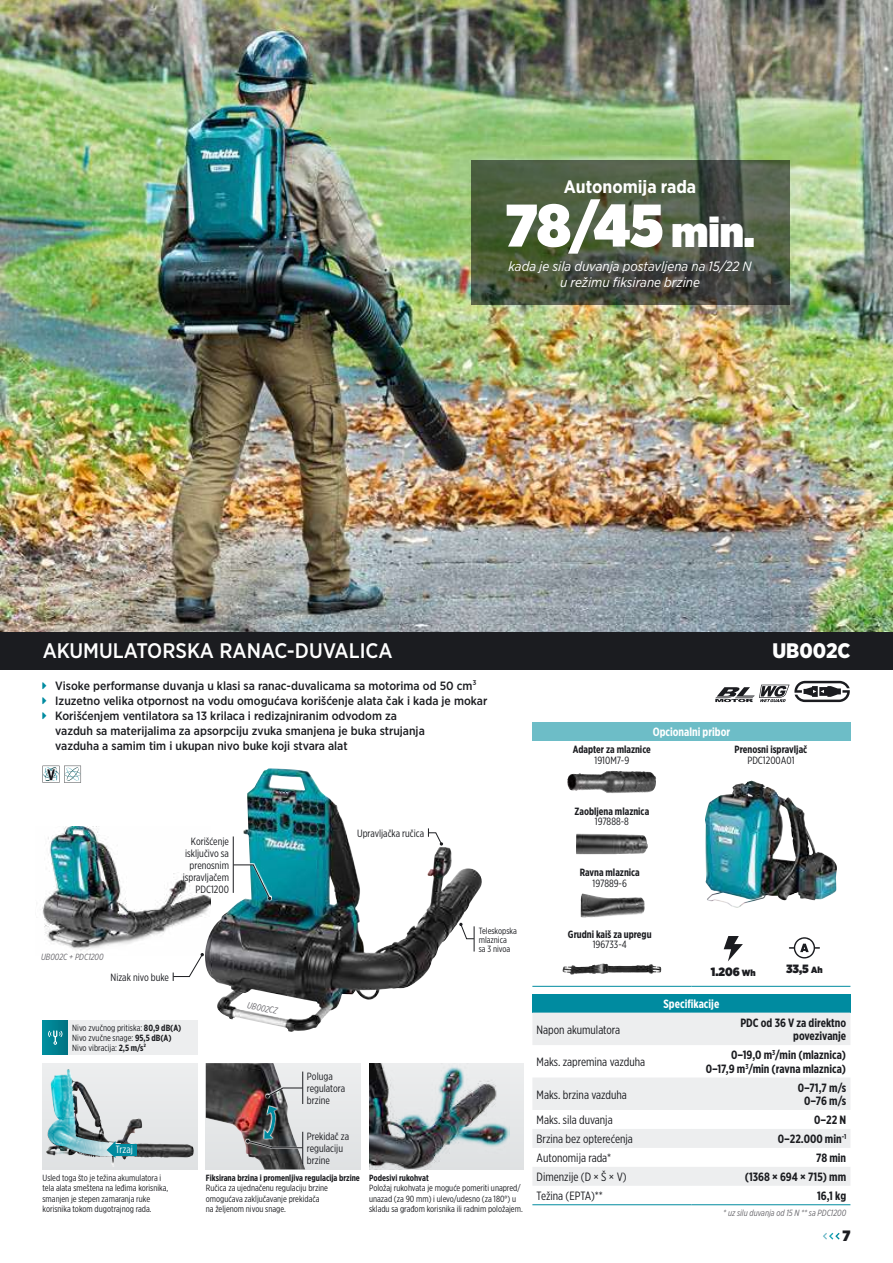
<style>
.page{position:relative;width:893px;height:1263px;background:#fff}
.page>*{position:absolute;margin:0;border:0;box-sizing:border-box;transform-origin:0 0}
.t1{font:900 60px "Gotham Narrow";color:#fff}
.t2{font:500 21px "Gotham Narrow";color:#fff}
.t3{font:900 21px "Gotham Narrow";color:#fff}
.t4{font:700 18px "Gotham Narrow";color:#fff}
.t5{font:900 15px "Gotham Narrow";color:#1b1c20}
.t6{font:italic 13.5px/16.2px "Gotham Narrow";color:#fff;text-align:center}
.t7{font:500 12px/15px "Gotham Narrow";color:#1b1c20}
.t8{font:700 12px/13.5px "Gotham X Narrow";color:#1b1c20;text-align:right}
.t9{font:12px "Gotham X Narrow";color:#1b1c20}
.t10{font:700 12px "Gotham X Narrow";color:#fff}
.t11{font:900 12px "Gotham Narrow";color:#1b1c20}
.t12{font:10.5px/12px "Gotham X Narrow";color:#1b1c20}
.t13{font:700 10.5px "Gotham X Narrow";color:#1b1c20}
.t14{font:10.5px "Gotham X Narrow";letter-spacing:-.005em;color:#fff}
.t15{font:9px/10.5px "Gotham X Narrow";color:#1b1c20}
.t16{font:700 9px "Gotham X Narrow";color:#1b1c20}
.t17{font:italic 9px "Gotham X Narrow";color:#68676c}
.s1{font-size:42px}
.s2{font-weight:700}
.s3{font-size:9px}
</style>
<div class="page">
<div style="left:0;top:631px;width:893px;height:39px;background:#1b1c20"></div>
<img style="left:0;top:0;width:893px;height:631px">
<img style="left:205px;top:770px;width:235px;height:262px">
<img style="left:40px;top:826px;width:170px;height:130px">
<svg style="left:43px;top:1063px;width:154px;height:106px;background:#d5d7d8"></svg>
<div style="left:206px;top:1063px;width:155px;height:106px;background:#e6e8e9"></div>
<img style="left:206px;top:1063px;width:99px;height:106px">
<div style="left:369px;top:1063px;width:155px;height:106px;background:#e6e8e9"></div>
<img style="left:369px;top:1063px;width:141px;height:106px">
<svg style="left:233px;top:864px;width:39px;height:37px"></svg>
<svg style="left:233px;top:864px;width:38px;height:36px"></svg>
<div style="left:173px;top:952px;width:32px;height:25px;background:#fff"></div>
<svg style="left:245px;top:1139px;width:57px;height:10px"></svg>
<svg style="left:265px;top:1087px;width:37px;height:12px"></svg>
<svg style="left:266px;top:1087px;width:36px;height:11px"></svg>
<hr style="left:302px;top:1071px;width:1px;height:33px;background:#1b1c20">
<hr style="left:302px;top:1132px;width:1px;height:32px;background:#1b1c20">
<svg style="left:428px;top:828px;width:15px;height:18px"></svg>
<hr style="left:233px;top:836px;width:1px;height:57px;background:#1b1c20">
<svg style="left:173px;top:953px;width:31px;height:28px"></svg>
<svg style="left:43px;top:766px;width:38px;height:17px"></svg>
<svg style="left:715px;top:681px;width:135px;height:21px"></svg>
<div style="left:532px;top:994px;width:318px;height:18px;background:#008ba0"></div>
<svg style="left:532px;top:1012px;width:318px;height:174px;fill:#edeeef"></svg>
<hr style="left:532px;top:1204px;width:159px;height:1px;background:#008ba0">
<hr style="left:691px;top:1204px;width:159px;height:1px;background:#008ba0">
<div style="left:43px;top:1020px;width:25px;height:34px;background:linear-gradient(to bottom,#008090,#008090)"></div>
<div style="left:68px;top:1020px;width:129px;height:34px;background:#edeeef"></div>
<svg style="left:48px;top:1030px;width:15px;height:15px"></svg>
<div style="left:532px;top:722px;width:318px;height:19px;background:#6dbdc7"></div>
<hr style="left:532px;top:986px;width:159px;height:1px;background:#008ba0">
<hr style="left:691px;top:986px;width:159px;height:1px;background:#008ba0">
<img style="left:567px;top:771px;width:89px;height:22px">
<img style="left:705px;top:781px;width:95px;height:127px">
<img style="left:576px;top:834px;width:12px;height:20px">
<img style="left:581px;top:894px;width:14px;height:23px">
<svg style="left:724px;top:936px;width:19px;height:25px"></svg>
<svg style="left:789px;top:937px;width:30px;height:21px"></svg>
<img style="left:563px;top:964px;width:77px;height:11px">
<div style="left:116px;top:1144px;width:21px;height:11px;background:#008ba0"></div>
<img style="left:46px;top:1069px;width:75px;height:89px">
<svg style="left:246px;top:1105px;width:57px;height:43px"></svg>
<svg style="left:459px;top:923px;width:16px;height:28px"></svg>
<svg style="left:823px;top:1233px;width:16px;height:6px"></svg>
<svg style="left:471px;top:161px;width:318px;height:144px;background:#4b5741"></svg>
<h3 class="t4" style="left:564px;top:175px;width:134px">Autonomija rada</h3>
<h1 class="t1" style="left:505px;top:185px;width:251px">78/45 <span class="s1">min.</span></h1>
<h3 class="t6" style="left:508px;top:258px;width:245px">kada je sila duvanja postavljena na 15/22 N u režimu fiksirane brzine</h3>
<h2 class="t2" style="left:43px;top:637px;width:352px">AKUMULATORSKA RANAC-DUVALICA</h2>
<h2 class="t3" style="left:772px;top:637px;width:80px">UB002C</h2>
<p class="t7" style="left:55px;top:678px;width:434px">Visoke performanse duvanja u klasi sa ranac-duvalicama sa motorima od 50 cm³<br>Izuzetno velika otpornost na vodu omogućava korišćenje alata čak i kada je mokar Korišćenjem ventilatora sa 13 krilaca i redizajniranim odvodom za<br>vazduh sa materijalima za apsorpciju zvuka smanjena je buka strujanja<br>vazduha a samim tim i ukupan nivo buke koji stvara alat</p>
<h3 class="t10" style="left:653px;top:724px;width:79px">Opcionalni pribor</h3>
<p class="t13" style="left:735px;top:743px;width:74px">Prenosni ispravljač</p>
<p class="t12" style="left:747px;top:754px;width:49px">PDC1200A01</p>
<p class="t13" style="left:573px;top:743px;width:80px">Adapter za mlaznice</p>
<p class="t12" style="left:595px;top:754px;width:36px">1910M7-9</p>
<p class="t12" style="left:183px;top:835px;width:48px;text-align:right">Korišćenje isključivo sa prenosnim ispravljačem<br>PDC1200</p>
<p class="t17" style="left:41px;top:951px;width:64px">UB002C + PDC1200</p>
<p class="t12" style="left:111px;top:971px;width:60px">Nizak nivo buke</p>
<p class="t15" style="left:72px;top:1023px;width:111px;line-height:9.8px">Nivo zvučnog pritiska: <span class="s2">80,9 dB(A)<br></span>Nivo zvučne snage: <span class="s2">95,5 dB(A)<br></span>Nivo vibracija: <span class="s2">2,5 m/s²</span></p>
<p class="t17" style="left:249px;top:999px;width:32px;rotate:12deg">UB002CZ</p>
<p class="t14" style="left:116px;top:1143px;width:19px">Trzaj</p>
<p class="t12" style="left:357px;top:827px;width:69px">Upravljačka ručica</p>
<p class="t12" style="left:307px;top:1070px;width:40px">Poluga regulatora brzine</p>
<p class="t12" style="left:307px;top:1130px;width:44px">Prekidač za regulaciju brzine</p>
<p class="t15" style="left:479px;top:926px;width:40px;line-height:9px">Teleskopska mlaznica<br>sa 3 nivoa</p>
<p class="t15" style="left:43px;top:1172px;width:127px">Usled toga što je težina akumulatora i tela alata smeštena na leđima korisnika, smanjen je stepen zamaranja ruke korisnika tokom dugotrajnog rada.</p>
<p class="t16" style="left:206px;top:1172px;width:156px">Fiksirana brzina i promenljiva regulacija brzine</p>
<p class="t15" style="left:206px;top:1183px;width:124px">Ručica za ujednačenu regulaciju brzine omogućava zaključavanje prekidača na željenom nivou snage.</p>
<p class="t16" style="left:369px;top:1172px;width:61px">Podesivi rukohvat</p>
<p class="t15" style="left:369px;top:1183px;width:155px">Položaj rukohvata je moguće pomeriti unapred/ unazad (za 90 mm) i ulevo/udesno (za 180°) u skladu sa građom korisnika ili radnim položajem.</p>
<p class="t13" style="left:574px;top:804px;width:76px">Zaobljena mlaznica</p>
<p class="t12" style="left:595px;top:815px;width:36px">197888-8</p>
<p class="t13" style="left:580px;top:866px;width:62px">Ravna mlaznica</p>
<p class="t12" style="left:593px;top:877px;width:36px">197889-6</p>
<p class="t13" style="left:568px;top:927px;width:85px">Grudni kaiš za upregu</p>
<p class="t12" style="left:593px;top:938px;width:35px">196733-4</p>
<h3 class="t11" style="left:711px;top:963px;width:46px">1.206 <span class="s3">Wh</span></h3>
<h3 class="t11" style="left:786px;top:960px;width:38px">33,5 <span class="s3">Ah</span></h3>
<h3 class="t10" style="left:663px;top:996px;width:57px">Specifikacije</h3>
<h3 class="t9" style="left:537px;top:1022px;width:85px">Napon akumulatora</h3>
<h3 class="t8" style="left:740px;top:1016px;width:107px">PDC od 36 V za direktno povezivanje</h3>
<h3 class="t9" style="left:537px;top:1055px;width:110px">Maks. zapremina vazduha</h3>
<h3 class="t8" style="left:706px;top:1048px;width:142px">0–19,0 m<sup>3</sup>/min (mlaznica)<br>0–17,9 m<sup>3</sup>/min (ravna mlaznica)</h3>
<h3 class="t9" style="left:537px;top:1087px;width:92px">Maks. brzina vazduha</h3>
<h3 class="t8" style="left:798px;top:1081px;width:50px;text-align:center">0–71,7 m/s<br>0–76 m/s</h3>
<h3 class="t9" style="left:537px;top:1113px;width:78px">Maks. sila duvanja</h3>
<h3 class="t8" style="left:814px;top:1113px;width:33px">0–22 N</h3>
<h3 class="t9" style="left:537px;top:1132px;width:98px">Brzina bez opterećenja</h3>
<h3 class="t8" style="left:778px;top:1132px;width:70px">0–22.000 min<sup>-1</sup></h3>
<h3 class="t9" style="left:537px;top:1151px;width:76px">Autonomija rada*</h3>
<h3 class="t8" style="left:816px;top:1151px;width:32px">78 min</h3>
<h3 class="t9" style="left:537px;top:1170px;width:92px">Dimenzije (D × Š × V)</h3>
<h3 class="t8" style="left:745px;top:1170px;width:103px">(1368 × 694 × 715) mm</h3>
<h3 class="t9" style="left:537px;top:1189px;width:68px">Težina (EPTA)**</h3>
<h3 class="t8" style="left:817px;top:1189px;width:31px">16,1 kg</h3>
<p class="t17" style="left:723px;top:1208px;width:124px">* uz silu duvanja od 15 N ** sa PDC1200</p>
<h3 class="t5" style="left:842px;top:1225px;width:9px">7</h3>
</div>
